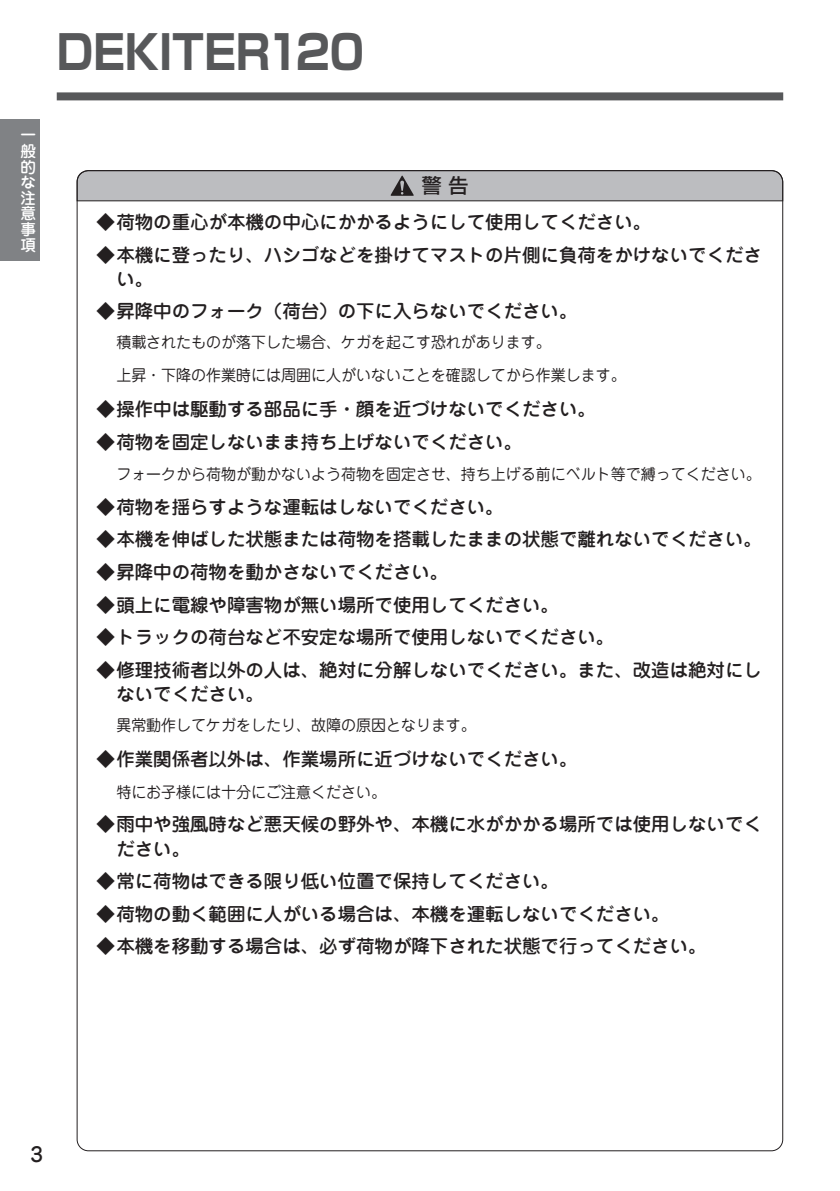
<style>
.page{position:relative;width:840px;height:1191px;background:#fff}
.page>*{position:absolute;margin:0;border:0;box-sizing:border-box;transform-origin:0 0}
.t1{font:700 46.8px "Shin Go Pro";letter-spacing:-.01em;color:#57585a;scale:.9 1}
.t2{font:500 19.8px "Shin Go Pro";color:#231f20}
.t3{font:500 19.8px "Jun 34 Pro";color:#231f20}
.t4{font:500 18.4px/24.2px "Jun 34 Pro";color:#231f20}
.t5{font:15.6px/32.6px "Jun 201 Pro";color:#231f20;scale:.96 1}
.t6{font:500 15.6px/15.6px "Jun 34 Pro";color:#fff;text-align:justify}
</style>
<div class="page">
<div style="left:57px;top:92px;width:725px;height:8px;background:#57585a"></div>
<svg style="left:76px;top:170px;width:707px;height:32px"></svg>
<div style="left:0;top:119px;width:40px;height:142px;background:#808285"></div>
<h1 class="t1" style="left:57px;top:15px;width:343px">DEKITER120</h1>
<p class="t6" style="left:21px;top:126px;width:17px">一般的な注意事項</p>
<p class="t2" style="left:421px;top:169px;width:48px">警告</p>
<p class="t4" style="left:96px;top:208px;width:556px">◆ 荷物の重心が本機の中心にかかるようにして使用してください。</p>
<p class="t4" style="left:116px;top:241px;width:646px;text-indent:-20px">◆ 本機に登ったり、ハシゴなどを掛けてマストの片側に負荷をかけないでください。</p>
<p class="t4" style="left:96px;top:297px;width:482px">◆ 昇降中のフォーク（荷台）の下に入らないでください。</p>
<p class="t5" style="left:116px;top:324px;width:532px">積載されたものが落下した場合、ケガを起こす恐れがあります。<br>上昇・下降の作業時には周囲に人がいないことを確認してから作業します。</p>
<p class="t4" style="left:96px;top:395px;width:500px">◆ 操作中は駆動する部品に手・顔を近づけないでください。</p>
<p class="t4" style="left:96px;top:428px;width:427px">◆ 荷物を固定しないまま持ち上げないでください。</p>
<p class="t5" style="left:116px;top:456px;width:672px">フォークから荷物が動かないよう荷物を固定させ、持ち上げる前にベルト等で縛ってください。</p>
<p class="t4" style="left:96px;top:493px;width:408px">◆ 荷物を揺らすような運転はしないでください。</p>
<p class="t4" style="left:96px;top:525px;width:666px">◆ 本機を伸ばした状態または荷物を搭載したままの状態で離れないでください。</p>
<p class="t4" style="left:96px;top:558px;width:353px">◆ 昇降中の荷物を動かさないでください。</p>
<p class="t4" style="left:96px;top:591px;width:464px">◆ 頭上に電線や障害物が無い場所で使用してください。</p>
<p class="t4" style="left:96px;top:623px;width:519px">◆ トラックの荷台など不安定な場所で使用しないでください。</p>
<p class="t4" style="left:116px;top:656px;width:646px;text-indent:-20px">◆ 修理技術者以外の人は、絶対に分解しないでください。また、改造は絶対にしないでください。</p>
<p class="t5" style="left:116px;top:707px;width:376px">異常動作してケガをしたり、故障の原因となります。</p>
<p class="t4" style="left:96px;top:745px;width:482px">◆ 作業関係者以外は、作業場所に近づけないでください。</p>
<p class="t5" style="left:116px;top:774px;width:282px">特にお子様には十分にご注意ください。</p>
<p class="t4" style="left:116px;top:810px;width:646px;text-indent:-20px">◆ 雨中や強風時など悪天候の野外や、本機に水がかかる場所では使用しないでください。</p>
<p class="t4" style="left:96px;top:867px;width:464px">◆ 常に荷物はできる限り低い位置で保持してください。</p>
<p class="t4" style="left:96px;top:900px;width:574px">◆ 荷物の動く範囲に人がいる場合は、本機を運転しないでください。</p>
<p class="t4" style="left:96px;top:932px;width:611px">◆ 本機を移動する場合は、必ず荷物が降下された状態で行ってください。</p>
<p class="t3" style="left:31px;top:1138px;width:14px">3</p>
</div>
